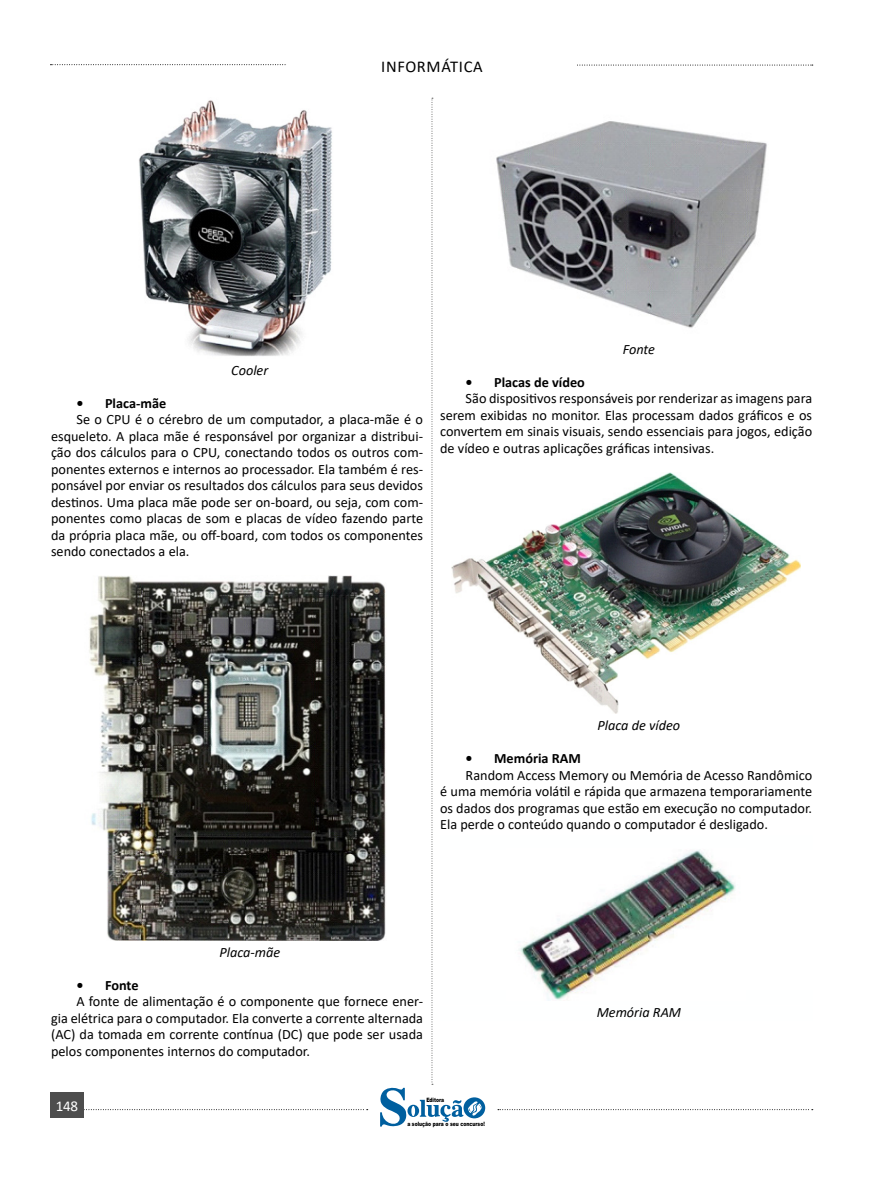
<style>
.page{position:relative;width:893px;height:1191px;background:#fff}
.page>*{position:absolute;margin:0;border:0;box-sizing:border-box;transform-origin:0 0}
.t1{font:16.5px "Calibri";letter-spacing:.04em;color:#000}
.t2{font:15px "Calibri";letter-spacing:-.02em;color:#fff}
.t3{font:14.25px/16.5px "Calibri";color:#000;text-align:justify}
.FONT_REF{font:italic 14.25px "Calibri";color:#000}
.t4{font:700 14.25px "Calibri";color:#000}
.t5{font:900 6px "Arial";color:#000;scale:.76 1}
</style>
<div class="page">
<svg style="left:50px;top:64px;width:236px;height:1px"></svg>
<svg style="left:577px;top:65px;width:236px;height:1px"></svg>
<svg style="left:498px;top:1109px;width:315px;height:1px"></svg>
<svg style="left:84px;top:1109px;width:284px;height:1px"></svg>
<div style="left:50px;top:1092px;width:34px;height:26px;background:#4d4d4d"></div>
<svg style="left:380px;top:98px;width:105px;height:1029px"></svg>
<img style="left:139px;top:100px;width:193px;height:256px">
<img style="left:89px;top:575px;width:331px;height:365px">
<div style="left:440px;top:835px;width:372px;height:14px;background:#feffff"></div>
<div style="left:440px;top:990px;width:372px;height:14px;background:#feffff"></div>
<div style="left:440px;top:1006px;width:372px;height:14px;background:#feffff"></div>
<img style="left:481px;top:98px;width:286px;height:239px">
<img style="left:452px;top:472px;width:348px;height:242px">
<img style="left:519px;top:850px;width:217px;height:150px">
<p class="t1" style="left:381px;top:55px;width:103px">INFORMÁTICA</p>
<p class="FONT_REF" style="left:231px;top:360px;width:39px">Cooler</p>
<p class="FONT_REF" style="left:623px;top:339px;width:34px">Fonte</p>
<p class="t4" style="left:77px;top:393px;width:91px">• Placa-mãe</p>
<p class="t3" style="left:51px;top:411px;width:374px;text-indent:26px">Se o CPU é o cérebro de um computador, a placa-mãe é o esqueleto. A placa mãe é responsável por organizar a distribui&shy;ção dos cálculos para o CPU, conectando todos os outros com&shy;ponentes externos e internos ao processador. Ela também é res&shy;ponsável por enviar os resultados dos cálculos para seus devidos destinos. Uma placa mãe pode ser on-board, ou seja, com com&shy;ponentes como placas de som e placas de vídeo fazendo parte da própria placa mãe, ou off-board, com todos os componentes sendo conectados a ela.</p>
<p class="t4" style="left:466px;top:372px;width:121px">• Placas de vídeo</p>
<p class="t3" style="left:440px;top:390px;width:374px;text-indent:26px">São dispositivos responsáveis por renderizar as imagens para serem exibidas no monitor. Elas processam dados gráficos e os convertem em sinais visuais, sendo essenciais para jogos, edição de vídeo e outras aplicações gráficas intensivas.</p>
<p class="FONT_REF" style="left:597px;top:715px;width:84px">Placa de vídeo</p>
<p class="t4" style="left:466px;top:748px;width:117px">• Memória RAM</p>
<p class="t3" style="left:440px;top:766px;width:374px;text-indent:26px">Random Access Memory ou Memória de Acesso Randômico é uma memória volátil e rápida que armazena temporariamente os dados dos programas que estão em execução no computador.<br>Ela perde o conteúdo quando o computador é desligado.</p>
<p class="FONT_REF" style="left:219px;top:942px;width:62px">Placa-mãe</p>
<p class="t4" style="left:77px;top:974px;width:63px">• Fonte</p>
<p class="t3" style="left:51px;top:992px;width:374px;text-indent:26px">A fonte de alimentação é o componente que fornece ener&shy;gia elétrica para o computador. Ela converte a corrente alternada (AC) da tomada em corrente contínua (DC) que pode ser usada pelos componentes internos do computador.</p>
<p class="FONT_REF" style="left:597px;top:1002px;width:86px">Memória RAM</p>
<p class="t2" style="left:56px;top:1095px;width:24px">148</p>
<p class="t2" style="left:52px;top:1098px;width:24px">148</p>
<p class="t5" style="left:426px;top:1095px;width:25px">Editora</p>
<p class="t5" style="left:407px;top:1119px;width:103px">a solução para o seu concurso!</p>
</div>
